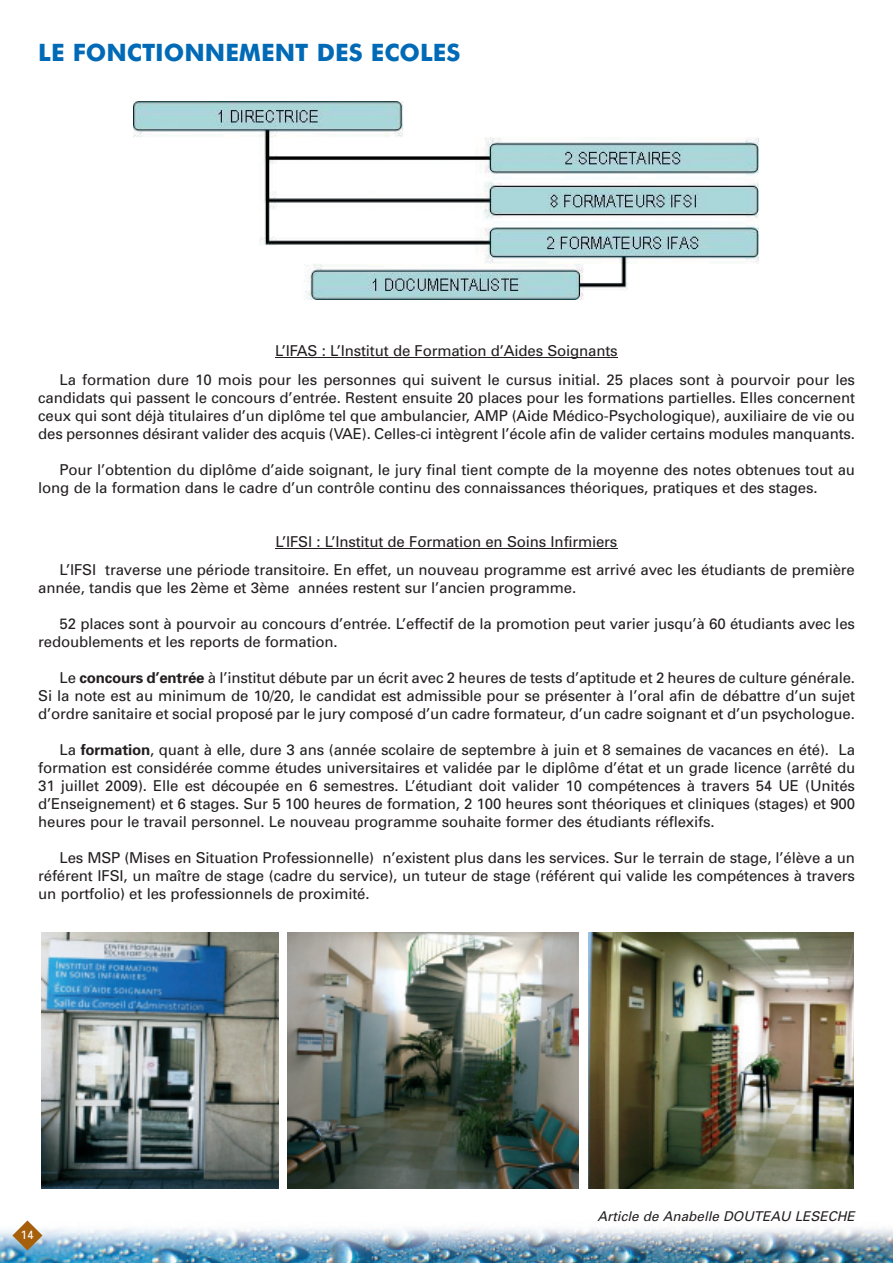
<style>
.page{position:relative;width:893px;height:1263px;background:#fff}
.page>*{position:absolute;margin:0;border:0;box-sizing:border-box;transform-origin:0 0}
.t1{font:700 24px "Futura BT";color:#016ab6}
.t2{font:15px/18px "Univers";letter-spacing:-.01em;color:#231f20}
.t3{font:italic 13.5px "Univers";color:#231f20}
.t4{font:12px "Univers";color:#fff}
.s1{font-weight:700}
</style>
<div class="page">
<img style="left:0;top:1227px;width:893px;height:36px">
<svg style="left:12px;top:1220px;width:30px;height:30px"></svg>
<img style="left:133px;top:102px;width:626px;height:198px">
<img style="left:41px;top:932px;width:238px;height:257px">
<img style="left:287px;top:932px;width:291px;height:257px">
<img style="left:589px;top:932px;width:264px;height:256px">
<svg style="left:275px;top:357px;width:22px;height:1px"></svg>
<hr style="left:297px;top:357px;width:41px;height:1px;background:#231f20">
<hr style="left:337px;top:357px;width:100px;height:1px;background:#231f20">
<hr style="left:437px;top:357px;width:181px;height:1px;background:#231f20">
<hr style="left:282px;top:548px;width:51px;height:1px;background:#231f20">
<hr style="left:331px;top:548px;width:101px;height:1px;background:#231f20">
<hr style="left:432px;top:548px;width:146px;height:1px;background:#231f20">
<hr style="left:578px;top:548px;width:39px;height:1px;background:#231f20">
<h1 class="t1" style="left:38px;top:42px;width:424px">LE FONCTIONNEMENT DES ECOLES</h1>
<p class="t2" style="left:60px;top:338px;width:797px;line-height:28.7px;text-indent:216px">L’IFAS : L’Institut de Formation d’Aides Soignants<br>La formation dure 10 mois pour les personnes qui suivent le cursus initial. 25 places sont à pourvoir pour les</p>
<p class="t2" style="left:38px;top:390px;width:818px;text-align:justify">candidats qui passent le concours d’entrée. Restent ensuite 20 places pour les formations partielles. Elles concernent ceux qui sont déjà titulaires d’un diplôme tel que ambulancier, AMP (Aide Médico-Psychologique), auxiliaire de vie ou des personnes désirant valider des acquis (VAE). Celles-ci intègrent l’école afin de valider certains modules manquants.</p>
<p class="t2" style="left:38px;top:462px;width:818px;text-indent:21px">Pour l’obtention du diplôme d’aide soignant, le jury final tient compte de la moyenne des notes obtenues tout au long de la formation dans le cadre d’un contrôle continu des connaissances théoriques, pratiques et des stages.</p>
<p class="t2" style="left:60px;top:528px;width:797px;line-height:28.7px;text-indent:216px">L’IFSI : L’Institut de Formation en Soins Infirmiers<br>L’IFSI traverse une période transitoire. En effet, un nouveau programme est arrivé avec les étudiants de première</p>
<p class="t2" style="left:38px;top:580px;width:539px">année, tandis que les 2ème et 3ème années restent sur l’ancien programme.</p>
<p class="t2" style="left:38px;top:616px;width:818px;text-indent:21px">52 places sont à pourvoir au concours d’entrée. L’effectif de la promotion peut varier jusqu’à 60 étudiants avec les redoublements et les reports de formation.</p>
<p class="t2" style="left:38px;top:670px;width:818px;text-align:justify;text-indent:21px">Le <span class="s1">concours d’entrée</span> à l’institut débute par un écrit avec 2 heures de tests d’aptitude et 2 heures de culture générale.<br>Si la note est au minimum de 10/20, le candidat est admissible pour se présenter à l’oral afin de débattre d’un sujet d’ordre sanitaire et social proposé par le jury composé d’un cadre formateur, d’un cadre soignant et d’un psychologue.</p>
<p class="t2" style="left:38px;top:742px;width:818px;text-align:justify;text-indent:21px">La <span class="s1">formation</span>, quant à elle, dure 3 ans (année scolaire de septembre à juin et 8 semaines de vacances en été). La formation est considérée comme études universitaires et validée par le diplôme d’état et un grade licence (arrêté du 31 juillet 2009). Elle est découpée en 6 semestres. L’étudiant doit valider 10 compétences à travers 54 UE (Unités d’Enseignement) et 6 stages. Sur 5 100 heures de formation, 2 100 heures sont théoriques et cliniques (stages) et 900 heures pour le travail personnel. Le nouveau programme souhaite former des étudiants réflexifs.</p>
<p class="t2" style="left:38px;top:850px;width:818px;text-align:justify;text-indent:21px">Les MSP (Mises en Situation Professionnelle) n’existent plus dans les services. Sur le terrain de stage, l’élève a un référent IFSI, un maître de stage (cadre du service), un tuteur de stage (référent qui valide les compétences à travers un portfolio) et les professionnels de proximité.</p>
<p class="t4" style="left:21px;top:1230px;width:15px">14</p>
<p class="t3" style="left:597px;top:1211px;width:261px">Article de Anabelle DOUTEAU LESECHE</p>
</div>
